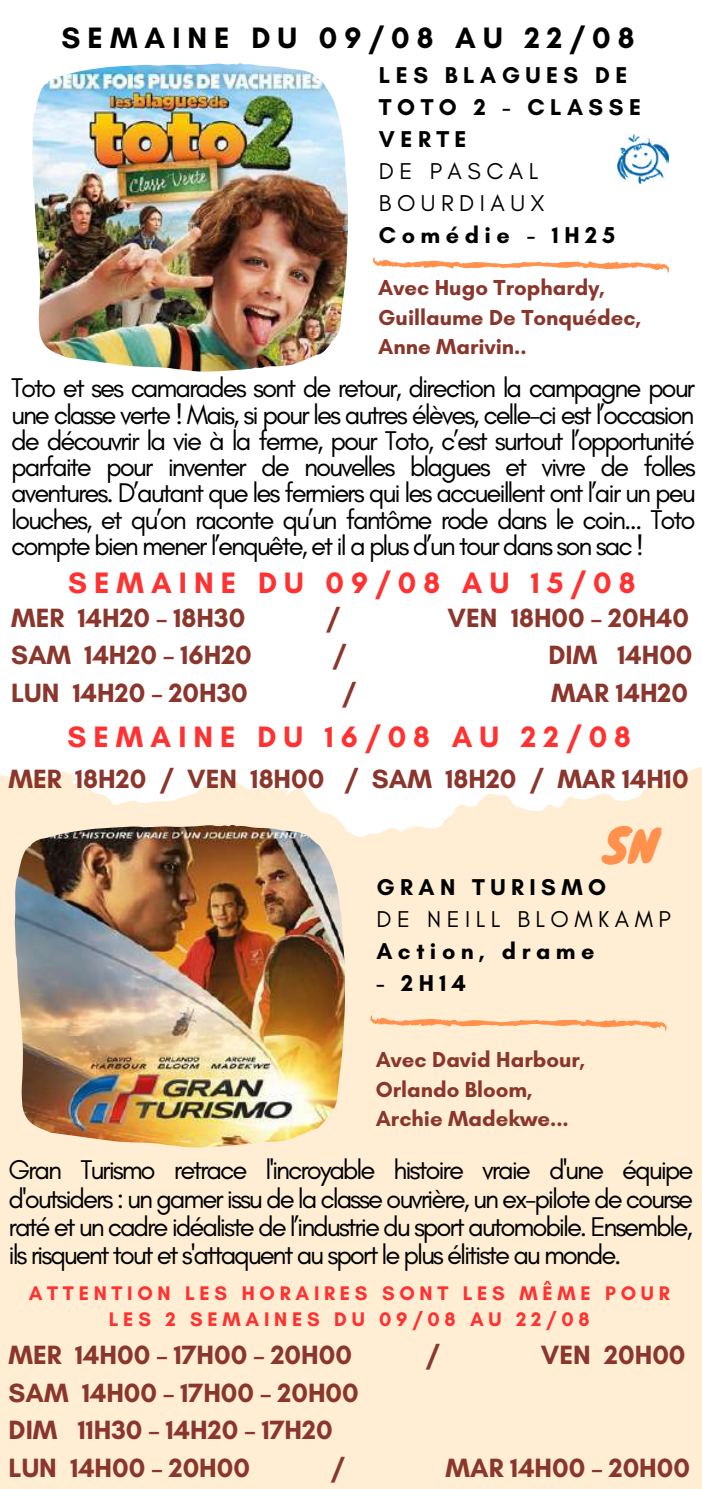
<style>
.page{position:relative;width:702px;height:1489px;background:#fff}
.page>*{position:absolute;margin:0;border:0;box-sizing:border-box;transform-origin:0 0}
.t1{font:46.5px "Knewave";color:#ff914d}
.t2{font:700 30px "Glacial Indifference";letter-spacing:.235em;color:#ff3131}
.t3{font:700 30px "Glacial Indifference";letter-spacing:.235em;color:#000}
.t4{font:27.5px/26.2px "Glacial Indifference";letter-spacing:-.075em;color:#000;text-align:justify}
.t5{font:700 27px/37.5px "Glacial Indifference";color:#8a362c}
.t6{font:700 23.25px/32px "Glacial Indifference";letter-spacing:.235em;color:#000}
.t7{font:23.25px/32px "Glacial Indifference";letter-spacing:.235em;color:#000}
.t8{font:700 22px/29.5px "Glacial Indifference";color:#8a362c}
.t9{font:700 20px/26.8px "Glacial Indifference";letter-spacing:.235em;color:#ff3131;text-align:center}
</style>
<div class="page">
<div style="left:0;top:767px;width:701px;height:722px;background:#ffeed4"></div>
<svg style="left:373px;top:257px;width:295px;height:12px"></svg>
<img style="left:32px;top:63px;width:315px;height:308px">
<img style="left:617px;top:135px;width:51px;height:49px">
<svg style="left:370px;top:1015px;width:295px;height:12px;background:#ffc99f"></svg>
<img style="left:15px;top:825px;width:330px;height:322px">
<p class="t3" style="left:61px;top:19px;width:574px">SEMAINE DU 09/08 AU 22/08</p>
<p class="t6" style="left:379px;top:59px;width:263px">LES BLAGUES DE<br>TOTO 2 - CLASSE<br>VERTE</p>
<p class="t7" style="left:379px;top:155px;width:167px">DE PASCAL<br>BOURDIAUX</p>
<p class="t6" style="left:379px;top:219px;width:238px">Comédie - 1H25</p>
<p class="t8" style="left:378px;top:273px;width:264px">Avec Hugo Trophardy,<br>Guillaume De Tonquédec,<br>Anne Marivin..</p>
<p class="t4" style="left:11px;top:374px;width:686px">Toto et ses camarades sont de retour, direction la campagne pour une classe verte ! Mais, si pour les autres élèves, celle-ci est l’occasion de découvrir la vie à la ferme, pour Toto, c’est surtout l’opportunité parfaite pour inventer de nouvelles blagues et vivre de folles aventures. D’autant que les fermiers qui les accueillent ont l’air un peu louches, et qu’on raconte qu’un fantôme rode dans le coin… Toto compte bien mener l’enquête, et il a plus d’un tour dans son sac !</p>
<p class="t2" style="left:68px;top:564px;width:568px">SEMAINE DU 09/08 AU 15/08</p>
<p class="t5" style="left:11px;top:598px;width:235px">MER 14H20 – 18H30</p>
<p class="t5" style="left:326px;top:598px;width:15px">/</p>
<p class="t5" style="left:447px;top:598px;width:243px">VEN 18H00 – 20H40</p>
<p class="t5" style="left:11px;top:636px;width:242px">SAM 14H20 – 16H20</p>
<p class="t5" style="left:332px;top:636px;width:15px">/</p>
<p class="t5" style="left:548px;top:636px;width:146px">DIM 14H00</p>
<p class="t5" style="left:11px;top:673px;width:238px">LUN 14H20 – 20H30</p>
<p class="t5" style="left:342px;top:673px;width:15px">/</p>
<p class="t5" style="left:551px;top:673px;width:138px">MAR 14H20</p>
<p class="t2" style="left:67px;top:718px;width:564px">SEMAINE DU 16/08 AU 22/08</p>
<p class="t5" style="left:9px;top:760px;width:681px">MER 18H20 / VEN 18H00 / SAM 18H20 / MAR 14H10</p>
<h1 class="t1" style="left:603px;top:807px;width:56px">SN</h1>
<p class="t6" style="left:376px;top:871px;width:231px">GRAN TURISMO</p>
<p class="t7" style="left:376px;top:903px;width:296px">DE NEILL BLOMKAMP</p>
<p class="t6" style="left:376px;top:934px;width:219px">Action, drame</p>
<p class="t6" style="left:376px;top:966px;width:91px">- 2H14</p>
<p class="t8" style="left:375px;top:1045px;width:211px">Avec David Harbour,<br>Orlando Bloom,<br>Archie Madekwe...</p>
<p class="t4" style="left:9px;top:1155px;width:686px;line-height:28.2px">Gran Turismo retrace l'incroyable histoire vraie d'une équipe d'outsiders : un gamer issu de la classe ouvrière, un ex-pilote de course raté et un cadre idéaliste de l’industrie du sport automobile. Ensemble, ils risquent tout et s'attaquent au sport le plus élitiste au monde.</p>
<p class="t9" style="left:29px;top:1279px;width:642px">ATTENTION LES HORAIRES SONT LES MÊME POUR<br>LES 2 SEMAINES DU 09/08 AU 22/08</p>
<p class="t5" style="left:9px;top:1336px;width:345px">MER 14H00 – 17H00 – 20H00</p>
<p class="t5" style="left:426px;top:1336px;width:15px">/</p>
<p class="t5" style="left:540px;top:1336px;width:146px">VEN 20H00</p>
<p class="t5" style="left:9px;top:1373px;width:351px">SAM 14H00 – 17H00 – 20H00<br>DIM 11H30 – 14H20 – 17H20<br>LUN 14H00 – 20H00</p>
<p class="t5" style="left:330px;top:1448px;width:15px">/</p>
<p class="t5" style="left:445px;top:1448px;width:246px">MAR 14H00 – 20H00</p>
</div>
